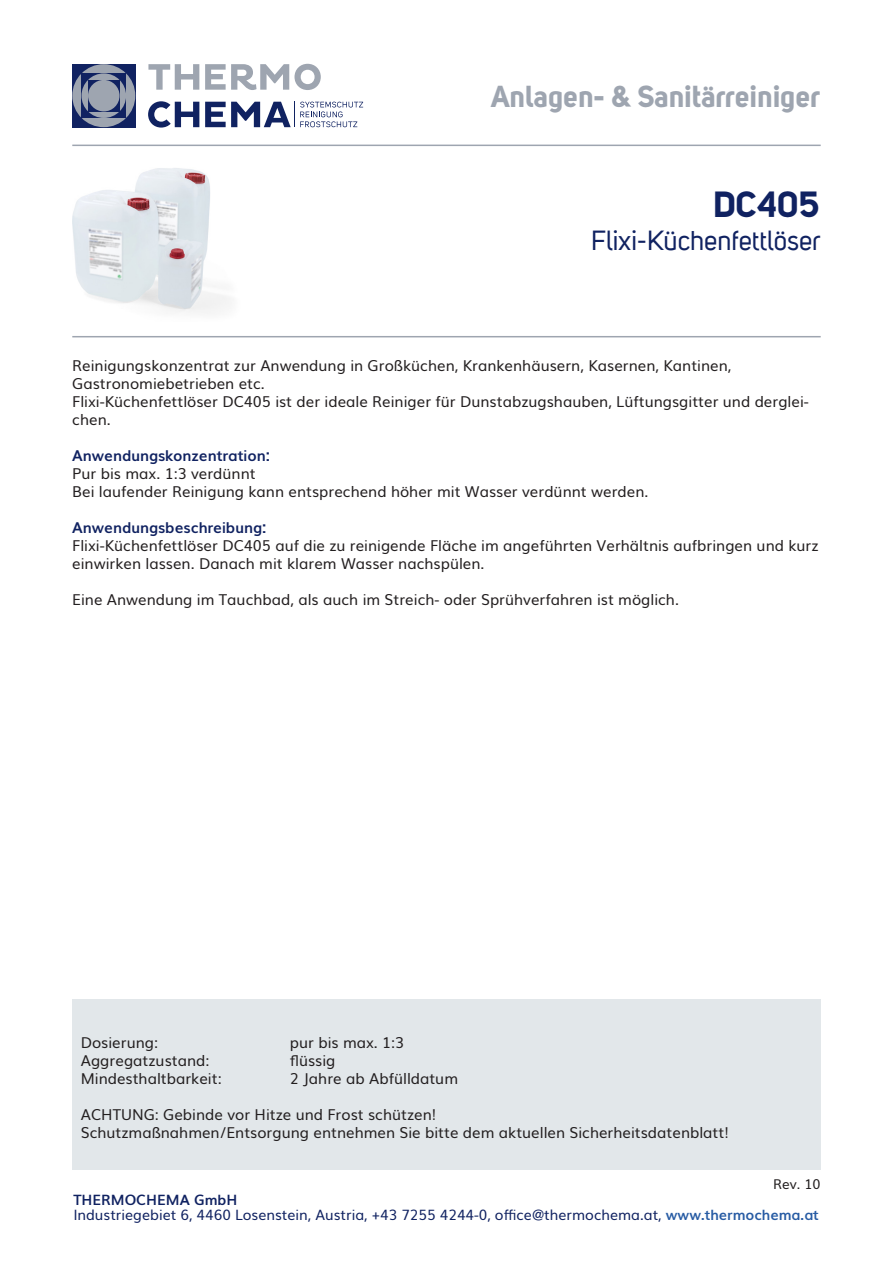
<style>
.page{position:relative;width:893px;height:1263px;background:#fff}
.page>*{position:absolute;margin:0;border:0;box-sizing:border-box;transform-origin:0 0}
.Artikelnummer{font:36px "Uni Sans Bold";color:#102261}
.t1{font:30px "Uni Sans Bold";color:#9ea5b0}
.Artikelbeschreibung{font:27px "Uni Sans";color:#102261}
.Artikeltext{font:15px/18px "Muli";color:#231f20}
.Eigenschaften{font:15px "Muli";color:#231f20}
.Anwendungskonzentrat{font:700 15px "Muli";color:#102261}
.Anwendungsbeschreibu{font:700 15px "Muli";color:#102261}
.t2{font:14.25px "Muli";color:#102261}
.t3{font:700 14.25px "Muli";color:#102261}
.t4{font:13.5px "Muli";color:#231f20}
.s1{font-weight:700;color:#285ca4}
</style>
<div class="page">
<div style="left:72px;top:999px;width:749px;height:170px;background:#e2e7ea"></div>
<img style="left:72px;top:168px;width:158px;height:146px">
<hr style="left:72px;top:145px;width:749px;height:1px;background:#9ea5b0">
<hr style="left:72px;top:336px;width:749px;height:1px;background:#9ea5b0">
<svg style="left:148px;top:64px;width:51px;height:26px"></svg>
<svg style="left:205px;top:64px;width:116px;height:26px"></svg>
<svg style="left:148px;top:101px;width:51px;height:27px"></svg>
<div style="left:72px;top:64px;width:63px;height:63px;background:#102261"></div>
<div style="left:72px;top:64px;width:63px;height:63px;background:#9ea5b0;border-radius:50%"></div>
<div style="left:82px;top:73px;width:44px;height:45px;background:#102261"></div>
<div style="left:82px;top:73px;width:44px;height:45px;background:#9ea5b0;border-radius:50%"></div>
<svg style="left:88px;top:80px;width:32px;height:31px"></svg>
<div style="left:88px;top:80px;width:32px;height:31px;background:#9ea5b0;border-radius:50%"></div>
<svg style="left:205px;top:102px;width:158px;height:25px"></svg>
<p class="t1" style="left:491px;top:78px;width:331px">Anlagen- &amp; Sanitärreiniger</p>
<p class="Artikelnummer" style="left:714px;top:182px;width:108px">DC405</p>
<p class="Artikelbeschreibung" style="left:591px;top:225px;width:231px">Flixi-Küchenfettlöser</p>
<p class="Artikeltext" style="left:72px;top:355px;width:661px">Reinigungskonzentrat zur Anwendung in Großküchen, Krankenhäusern, Kasernen, Kantinen,<br>Gastronomiebetrieben etc.</p>
<p class="Artikeltext" style="left:72px;top:391px;width:738px">Flixi-Küchenfettlöser DC405 ist der ideale Reiniger für Dunstabzugshauben, Lüftungsgitter und derglei&shy;chen.</p>
<p class="Anwendungskonzentrat" style="left:72px;top:443px;width:199px">Anwendungskonzentration:</p>
<p class="Artikeltext" style="left:72px;top:463px;width:185px">Pur bis max. 1:3 verdünnt</p>
<p class="Artikeltext" style="left:72px;top:481px;width:578px">Bei laufender Reinigung kann entsprechend höher mit Wasser verdünnt werden.</p>
<p class="Anwendungsbeschreibu" style="left:72px;top:515px;width:196px">Anwendungsbeschreibung:</p>
<p class="Artikeltext" style="left:72px;top:535px;width:748px">Flixi-Küchenfettlöser DC405 auf die zu reinigende Fläche im angeführten Verhältnis aufbringen und kurz einwirken lassen. Danach mit klarem Wasser nachspülen.</p>
<p class="Artikeltext" style="left:72px;top:589px;width:608px">Eine Anwendung im Tauchbad, als auch im Streich- oder Sprühverfahren ist möglich.</p>
<p class="Eigenschaften" style="left:81px;top:1030px;width:79px">Dosierung:</p>
<p class="Eigenschaften" style="left:290px;top:1030px;width:116px">pur bis max. 1:3</p>
<p class="Eigenschaften" style="left:81px;top:1048px;width:130px">Aggregatzustand:</p>
<p class="Eigenschaften" style="left:290px;top:1048px;width:47px">flüssig</p>
<p class="Eigenschaften" style="left:81px;top:1066px;width:142px">Mindesthaltbarkeit:</p>
<p class="Eigenschaften" style="left:290px;top:1066px;width:170px">2 Jahre ab Abfülldatum</p>
<p class="Eigenschaften" style="left:81px;top:1102px;width:357px">ACHTUNG: Gebinde vor Hitze und Frost schützen!</p>
<p class="Eigenschaften" style="left:81px;top:1120px;width:649px">Schutzmaßnahmen/Entsorgung entnehmen Sie bitte dem aktuellen Sicherheitsdatenblatt!</p>
<p class="t4" style="left:773px;top:1173px;width:49px">Rev. 10</p>
<p class="t3" style="left:73px;top:1189px;width:166px">THERMOCHEMA GmbH</p>
<p class="t2" style="left:73px;top:1204px;width:747px">Industriegebiet 6, 4460 Losenstein, Austria, +43 7255 4244-0, office@thermochema.at, <span class="s1">www.thermochema.at</span></p>
</div>
